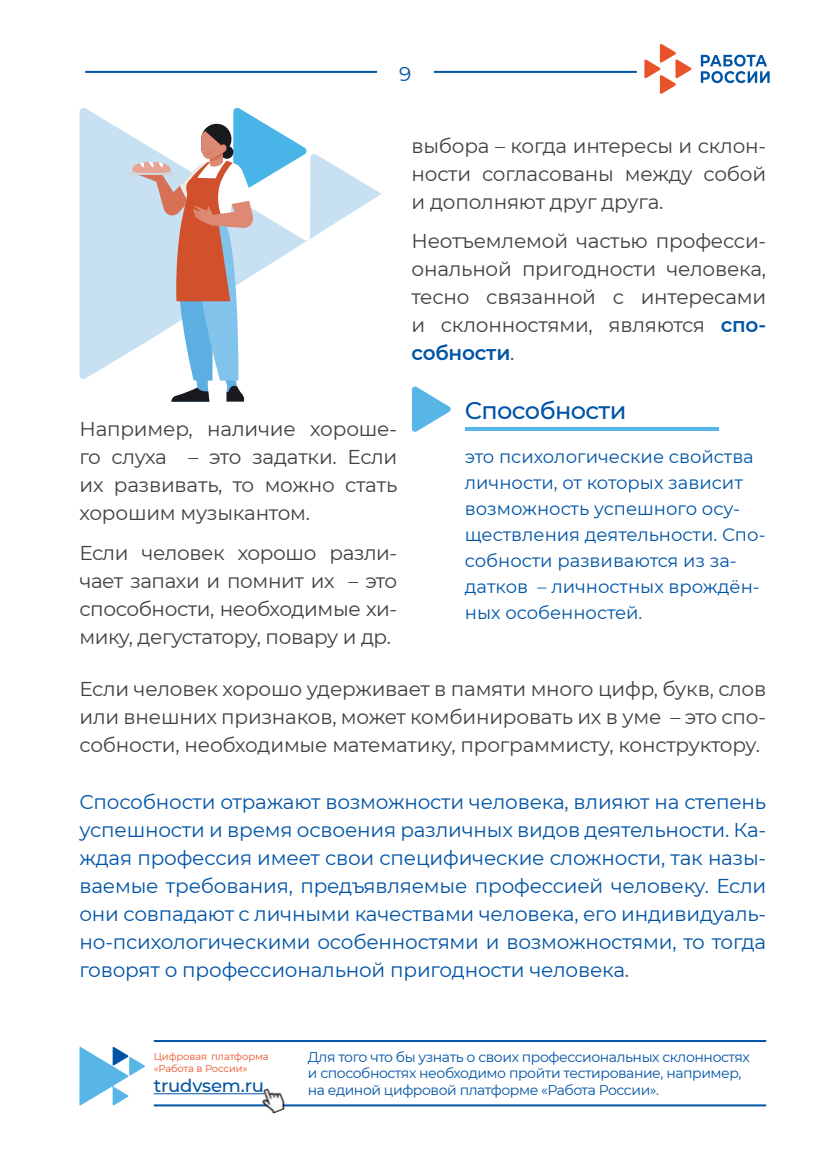
<style>
.page{position:relative;width:823px;height:1163px;background:#fff}
.page>*{position:absolute;margin:0;border:0;box-sizing:border-box;transform-origin:0 0}
.t1{font:500 24px "Montserrat";letter-spacing:-.025em;color:#0054a6}
.t2{font:20px/28px "Montserrat";letter-spacing:-.01em;color:#414042;text-align:justify}
.t3{font:20px/28px "Montserrat";letter-spacing:-.01em;color:#0054a6;text-align:justify}
.t4{font:18px/26px "Montserrat";color:#0054a6}
.t5{font:500 18px "Montserrat";letter-spacing:-.01em;color:#0054a6}
.t6{font:14px/16.8px "Montserrat";letter-spacing:-.03em;color:#0054a6}
.t7{font:10px/12px "Montserrat";letter-spacing:-.01em;color:#ea5329}
.s1{font-weight:600;color:#0054a6}
</style>
<div class="page">
<svg style="left:79px;top:108px;width:302px;height:271px"></svg>
<svg style="left:79px;top:1046px;width:66px;height:59px"></svg>
<hr style="left:154px;top:1093px;width:110px;height:1px;background:#0054a6">
<hr style="left:154px;top:1039px;width:611px;height:2px;background:#0054a6">
<hr style="left:154px;top:1104px;width:611px;height:2px;background:#0054a6">
<img style="left:257px;top:1088px;width:31px;height:26px">
<svg style="left:411px;top:386px;width:40px;height:46px"></svg>
<svg style="left:465px;top:427px;width:253px;height:3px"></svg>
<svg style="left:128px;top:107px;width:179px;height:294px"></svg>
<hr style="left:85px;top:71px;width:551px;height:2px;background:#0054a6">
<div style="left:376px;top:51px;width:57px;height:40px;background:#fff"></div>
<svg style="left:644px;top:44px;width:47px;height:50px"></svg>
<svg style="left:700px;top:55px;width:69px;height:28px"></svg>
<p class="t3" style="left:399px;top:59px;width:14px">9</p>
<p class="t2" style="left:411px;top:131px;width:356px">выбора – когда интересы и склон&shy;ности согласованы между собой и дополняют друг друга.</p>
<p class="t2" style="left:411px;top:226px;width:356px">Неотъемлемой частью професси&shy;ональной пригодности человека, тесно связанной с интересами и склонностями, являются <span class="s1">спо&shy;собности</span>.</p>
<p class="t1" style="left:464px;top:393px;width:163px">Способности</p>
<p class="t2" style="left:79px;top:414px;width:319px">Например, наличие хороше&shy;го слуха – это задатки. Если их развивать, то можно стать хорошим музыкантом.</p>
<p class="t2" style="left:79px;top:538px;width:319px">Если человек хорошо разли&shy;чает запахи и помнит их – это способности, необходимые хи&shy;мику, дегустатору, повару и др.</p>
<p class="t2" style="left:79px;top:674px;width:687px">Если человек хорошо удерживает в памяти много цифр, букв, слов или внешних признаков, может комбинировать их в уме – это спо&shy;собности, необходимые математику, программисту, конструктору.</p>
<p class="t3" style="left:79px;top:786px;width:687px">Способности отражают возможности человека, влияют на степень успешности и время освоения различных видов деятельности. Ка&shy;ждая профессия имеет свои специфические сложности, так назы&shy;ваемые требования, предъявляемые профессией человеку. Если они совпадают с личными качествами человека, его индивидуаль&shy;но-психологическими особенностями и возможностями, то тогда говорят о профессиональной пригодности человека.</p>
<p class="t4" style="left:464px;top:443px;width:302px">это психологические свойства личности, от которых зависит возможность успешного осу&shy;ществления деятельности. Спо&shy;собности развиваются из за&shy;датков – личностных врождён&shy;ных особенностей.</p>
<p class="t7" style="left:154px;top:1050px;width:116px">Цифровая платформа «Работа в России»</p>
<p class="t5" style="left:154px;top:1073px;width:112px">trudvsem.ru</p>
<p class="t6" style="left:308px;top:1047px;width:443px">Для того что бы узнать о своих профессиональных склонностях и способностях необходимо пройти тестирование, например, на единой цифровой платформе «Работа России».</p>
</div>
